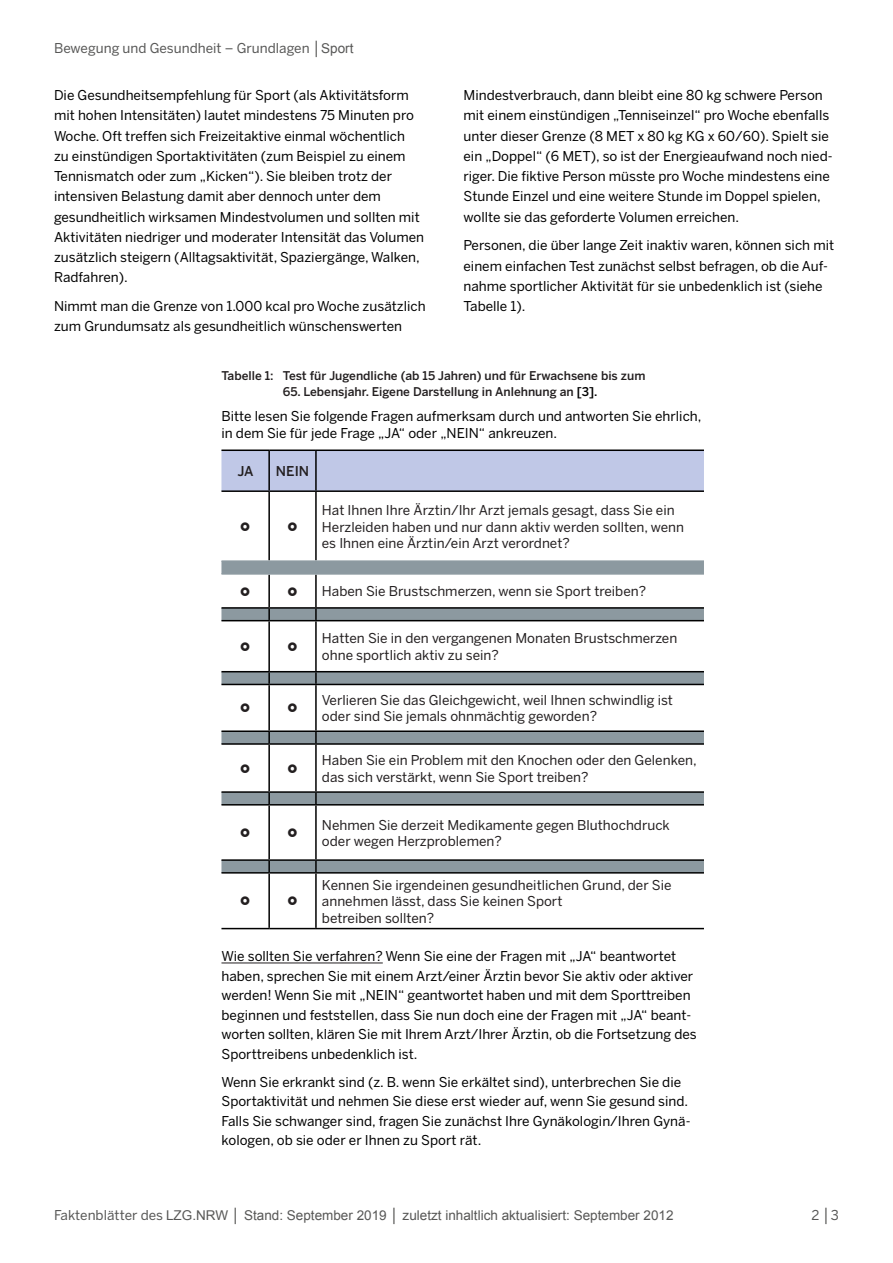
<style>
.page{position:relative;width:893px;height:1263px;background:#fff}
.page>*{position:absolute;margin:0;border:0;box-sizing:border-box;transform-origin:0 0}
.t1{font:13.5px/20.2px "Benton Sans";color:#000}
.t2{font:13.5px/16.5px "Benton Sans";color:#231f20}
.t3{font:13.5px "Arial";color:#575756}
.t4{font:13.5px "Benton Sans";color:#575756}
.t5{font:500 13.5px "Benton Sans";color:#231f20}
.t6{font:500 12px "Benton Sans";color:#231f20}
.s1{font-family:"Arial"}
.s2{color:#000}
.s3{font-family:"Benton Sans"}
</style>
<div class="page">
<div style="left:221px;top:451px;width:483px;height:39px;background:#c0c8e7"></div>
<svg style="left:221px;top:562px;width:483px;height:310px"></svg>
<hr style="left:221px;top:449px;width:48px;height:2px;background:#000">
<hr style="left:269px;top:449px;width:47px;height:2px;background:#000">
<hr style="left:268px;top:451px;width:2px;height:39px;background:#000">
<hr style="left:316px;top:449px;width:388px;height:2px;background:#000">
<hr style="left:315px;top:451px;width:2px;height:39px;background:#000">
<hr style="left:221px;top:490px;width:48px;height:2px;background:#000">
<hr style="left:269px;top:490px;width:47px;height:2px;background:#000">
<hr style="left:268px;top:492px;width:2px;height:68px;background:#000">
<hr style="left:316px;top:490px;width:388px;height:2px;background:#000">
<hr style="left:315px;top:492px;width:2px;height:68px;background:#000">
<hr style="left:268px;top:575px;width:2px;height:32px;background:#000">
<hr style="left:315px;top:575px;width:2px;height:32px;background:#000">
<hr style="left:221px;top:607px;width:48px;height:2px;background:#000">
<hr style="left:269px;top:607px;width:47px;height:2px;background:#000">
<svg style="left:268px;top:609px;width:2px;height:11px"></svg>
<hr style="left:316px;top:607px;width:388px;height:2px;background:#000">
<svg style="left:315px;top:609px;width:2px;height:11px"></svg>
<hr style="left:221px;top:620px;width:48px;height:1px;background:#000">
<hr style="left:269px;top:620px;width:47px;height:1px;background:#000">
<hr style="left:268px;top:621px;width:2px;height:50px;background:#000">
<hr style="left:316px;top:620px;width:388px;height:1px;background:#000">
<hr style="left:315px;top:621px;width:2px;height:50px;background:#000">
<hr style="left:221px;top:671px;width:48px;height:1px;background:#000">
<hr style="left:269px;top:671px;width:47px;height:1px;background:#000">
<svg style="left:268px;top:672px;width:2px;height:12px"></svg>
<hr style="left:316px;top:671px;width:388px;height:1px;background:#000">
<svg style="left:315px;top:672px;width:2px;height:12px"></svg>
<hr style="left:221px;top:684px;width:48px;height:1px;background:#000">
<hr style="left:269px;top:684px;width:47px;height:1px;background:#000">
<hr style="left:268px;top:685px;width:2px;height:45px;background:#000">
<hr style="left:316px;top:684px;width:388px;height:1px;background:#000">
<hr style="left:315px;top:685px;width:2px;height:45px;background:#000">
<hr style="left:221px;top:730px;width:48px;height:2px;background:#000">
<hr style="left:269px;top:730px;width:47px;height:2px;background:#000">
<svg style="left:268px;top:732px;width:2px;height:11px"></svg>
<hr style="left:316px;top:730px;width:388px;height:2px;background:#000">
<svg style="left:315px;top:732px;width:2px;height:11px"></svg>
<hr style="left:221px;top:743px;width:48px;height:2px;background:#000">
<hr style="left:269px;top:743px;width:47px;height:2px;background:#000">
<hr style="left:268px;top:745px;width:2px;height:46px;background:#000">
<hr style="left:316px;top:743px;width:388px;height:2px;background:#000">
<hr style="left:315px;top:745px;width:2px;height:46px;background:#000">
<hr style="left:221px;top:791px;width:48px;height:2px;background:#000">
<hr style="left:269px;top:791px;width:47px;height:2px;background:#000">
<svg style="left:268px;top:793px;width:2px;height:11px"></svg>
<hr style="left:316px;top:791px;width:388px;height:2px;background:#000">
<svg style="left:315px;top:793px;width:2px;height:11px"></svg>
<hr style="left:221px;top:804px;width:48px;height:1px;background:#000">
<hr style="left:269px;top:804px;width:47px;height:1px;background:#000">
<hr style="left:268px;top:805px;width:2px;height:54px;background:#000">
<hr style="left:316px;top:804px;width:388px;height:1px;background:#000">
<hr style="left:315px;top:805px;width:2px;height:54px;background:#000">
<hr style="left:221px;top:859px;width:48px;height:2px;background:#000">
<hr style="left:269px;top:859px;width:47px;height:2px;background:#000">
<svg style="left:268px;top:861px;width:2px;height:11px"></svg>
<hr style="left:316px;top:859px;width:388px;height:2px;background:#000">
<svg style="left:315px;top:861px;width:2px;height:11px"></svg>
<hr style="left:221px;top:872px;width:48px;height:1px;background:#000">
<hr style="left:269px;top:872px;width:47px;height:1px;background:#000">
<hr style="left:268px;top:873px;width:2px;height:55px;background:#000">
<hr style="left:316px;top:872px;width:388px;height:1px;background:#000">
<hr style="left:315px;top:873px;width:2px;height:55px;background:#000">
<hr style="left:221px;top:928px;width:48px;height:1px;background:#000">
<hr style="left:269px;top:928px;width:47px;height:1px;background:#000">
<hr style="left:316px;top:928px;width:388px;height:1px;background:#000">
<hr style="left:221px;top:560px;width:48px;height:2px;background:#8c99a0">
<hr style="left:269px;top:560px;width:47px;height:2px;background:#8c99a0">
<svg style="left:268px;top:562px;width:2px;height:11px"></svg>
<hr style="left:316px;top:560px;width:388px;height:2px;background:#8c99a0">
<svg style="left:315px;top:562px;width:2px;height:11px"></svg>
<hr style="left:221px;top:573px;width:48px;height:2px;background:#8c99a0">
<hr style="left:269px;top:573px;width:47px;height:2px;background:#8c99a0">
<hr style="left:316px;top:573px;width:388px;height:2px;background:#8c99a0">
<hr style="left:221px;top:963px;width:162px;height:1px;background:#231f20">
<svg style="left:241px;top:587px;width:9px;height:8px"></svg>
<svg style="left:288px;top:587px;width:9px;height:8px"></svg>
<svg style="left:241px;top:642px;width:9px;height:9px"></svg>
<svg style="left:288px;top:642px;width:9px;height:9px"></svg>
<svg style="left:241px;top:704px;width:9px;height:8px"></svg>
<svg style="left:288px;top:704px;width:9px;height:8px"></svg>
<svg style="left:241px;top:764px;width:9px;height:9px"></svg>
<svg style="left:288px;top:764px;width:9px;height:9px"></svg>
<svg style="left:241px;top:828px;width:9px;height:9px"></svg>
<svg style="left:288px;top:828px;width:9px;height:9px"></svg>
<p class="t4" style="left:54px;top:40px;width:301px">Bewegung und Gesundheit – Grundlagen <span class="s1">│Sport</span></p>
<p class="t1" style="left:54px;top:85px;width:372px">Die Gesundheitsempfehlung für Sport (als Aktivitätsform mit hohen Intensitäten) lautet mindestens 75 Minuten pro Woche. Oft treffen sich Freizeitaktive einmal wöchentlich<br>zu einstündigen Sportaktivitäten (zum Beispiel zu einem Tennismatch oder zum „Kicken“). Sie bleiben trotz der intensiven Belastung damit aber dennoch unter dem gesundheitlich wirksamen Mindestvolumen und sollten mit Aktivitäten niedriger und moderater Intensität das Volumen zusätzlich steigern (Alltagsaktivität, Spaziergänge, Walken, Radfahren).</p>
<p class="t1" style="left:54px;top:296px;width:373px">Nimmt man die Grenze von 1.000 kcal pro Woche zusätzlich zum Grundumsatz als gesundheitlich wünschenswerten</p>
<p class="t1" style="left:463px;top:85px;width:371px">Mindestverbrauch, dann bleibt eine 80 kg schwere Person mit einem einstündigen „Tenniseinzel“ pro Woche ebenfalls unter dieser Grenze (8 MET x 80 kg KG x 60/60). Spielt sie ein „Doppel“ (6 MET), so ist der Energieaufwand noch nied&shy;riger. Die fiktive Person müsste pro Woche mindestens eine Stunde Einzel und eine weitere Stunde im Doppel spielen, wollte sie das geforderte Volumen erreichen.</p>
<p class="t1" style="left:463px;top:235px;width:372px">Personen, die über lange Zeit inaktiv waren, können sich mit einem einfachen Test zunächst selbst befragen, ob die Auf&shy;nahme sportlicher Aktivität für sie unbedenklich ist (siehe Tabelle 1).</p>
<p class="t6" style="left:221px;top:368px;width:425px">Tabelle 1: Test für Jugendliche (ab 15 Jahren) und für Erwachsene bis zum</p>
<p class="t6" style="left:283px;top:385px;width:316px">65. Lebensjahr. Eigene Darstellung in Anlehnung an <span class="s2">[3].</span></p>
<p class="t1" style="left:221px;top:408px;width:482px;line-height:16.5px">Bitte lesen Sie folgende Fragen aufmerksam durch und antworten Sie ehrlich, in dem Sie für jede Frage „JA“ oder „NEIN“ ankreuzen.</p>
<p class="t5" style="left:237px;top:463px;width:18px">JA</p>
<p class="t5" style="left:276px;top:463px;width:35px">NEIN</p>
<p class="t2" style="left:322px;top:502px;width:364px">Hat Ihnen Ihre Ärztin/Ihr Arzt jemals gesagt, dass Sie ein<br>Herzleiden haben und nur dann aktiv werden sollten, wenn es Ihnen eine Ärztin/ein Arzt verordnet?</p>
<p class="t2" style="left:322px;top:583px;width:326px">Haben Sie Brustschmerzen, wenn sie Sport treiben?</p>
<p class="t2" style="left:322px;top:630px;width:357px">Hatten Sie in den vergangenen Monaten Brustschmerzen ohne sportlich aktiv zu sein?</p>
<p class="t2" style="left:322px;top:692px;width:353px">Verlieren Sie das Gleichgewicht, weil Ihnen schwindlig ist oder sind Sie jemals ohnmächtig geworden?</p>
<p class="t2" style="left:322px;top:752px;width:376px">Haben Sie ein Problem mit den Knochen oder den Gelenken, das sich verstärkt, wenn Sie Sport treiben?</p>
<p class="t2" style="left:322px;top:816px;width:349px">Nehmen Sie derzeit Medikamente gegen Bluthochdruck oder wegen Herzproblemen?</p>
<p class="t2" style="left:322px;top:876px;width:351px">Kennen Sie irgendeinen gesundheitlichen Grund, der Sie annehmen lässt, dass Sie keinen Sport<br>betreiben sollten?</p>
<p class="t1" style="left:221px;top:946px;width:477px;line-height:19.5px">Wie sollten Sie verfahren? Wenn Sie eine der Fragen mit „JA“ beantwortet haben, sprechen Sie mit einem Arzt/einer Ärztin bevor Sie aktiv oder aktiver werden! Wenn Sie mit „NEIN“ geantwortet haben und mit dem Sporttreiben beginnen und feststellen, dass Sie nun doch eine der Fragen mit „JA“ beant&shy;worten sollten, klären Sie mit Ihrem Arzt/Ihrer Ärztin, ob die Fortsetzung des Sporttreibens unbedenklich ist.</p>
<p class="t1" style="left:221px;top:1072px;width:470px;line-height:19.5px">Wenn Sie erkrankt sind (z. B. wenn Sie erkältet sind), unterbrechen Sie die Sportaktivität und nehmen Sie diese erst wieder auf, wenn Sie gesund sind.<br>Falls Sie schwanger sind, fragen Sie zunächst Ihre Gynäkologin/Ihren Gynä&shy;kologen, ob sie oder er Ihnen zu Sport rät.</p>
<p class="t3" style="left:54px;top:1206px;width:621px"><span class="s3">Faktenblätter des</span> LZG.NRW │ Stand: September 2019 │ zuletzt inhaltlich aktualisiert: September 2012</p>
<p class="t4" style="left:811px;top:1207px;width:29px">2 <span class="s1">│</span>3</p>
</div>
